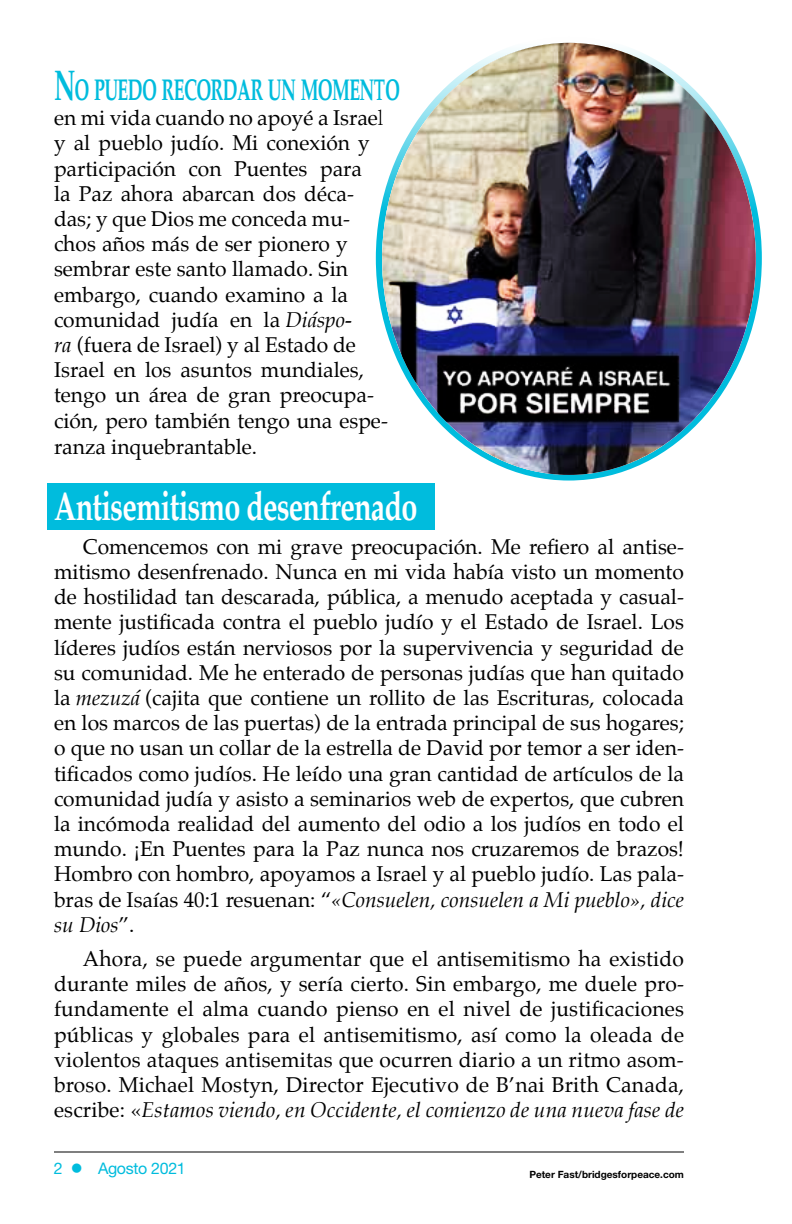
<style>
.page{position:relative;width:792px;height:1224px;background:#fff}
.page>*{position:absolute;margin:0;border:0;box-sizing:border-box;transform-origin:0 0}
.t1{font:700 40px "Palatino CE";letter-spacing:-.025em;color:#fff;scale:.72 1}
.t2{font:700 29.8px "Palatino CE";letter-spacing:-.035em;color:#00bcdd;scale:.6 1}
.t3{font:21px/25.2px "Palatino CE";color:#000;text-align:justify}
.t4{font:16px "Helvetica Neue LT Std";letter-spacing:-.02em;color:#00bcdd}
.t5{font:700 10px "Helvetica Neue LT Std";color:#000}
.s1{font-size:42.4px}
.s2{font-style:italic}
</style>
<div class="page">
<hr style="left:54px;top:1152px;width:630px;height:1px;background:#000">
<div style="left:47px;top:483px;width:387px;height:46px;background:#00bcdd"></div>
<img style="left:382px;top:43px;width:374px;height:432px">
<img style="left:382px;top:43px;width:374px;height:432px;border-radius:50%">
<h2 class="t2" style="left:54px;top:71px;width:578px"><span class="s1">N</span>O PUEDO RECORDAR UN MOMENTO</h2>
<p class="t3" style="left:54px;top:107px;width:336px;text-align:left">en mi vida cuando no apoyé a Israel y al pueblo judío. Mi conexión y participación con Puentes para<br>la Paz ahora abarcan dos déca&shy;das; y que Dios me conceda mu&shy;chos años más de ser pionero y sembrar este santo llamado. Sin embargo, cuando examino a la comunidad judía en la <span class="s2">Diáspo-<br>ra</span> (fuera de Israel) y al Estado de<br>Israel en los asuntos mundiales, tengo un área de gran preocupa&shy;ción, pero también tengo una espe&shy;ranza inquebrantable.</p>
<h1 class="t1" style="left:54px;top:481px;width:506px">Antisemitismo desenfrenado</h1>
<p class="t3" style="left:54px;top:536px;width:632px;text-indent:29px">Comencemos con mi grave preocupación. Me refiero al antise&shy;mitismo desenfrenado. Nunca en mi vida había visto un momento de hostilidad tan descarada, pública, a menudo aceptada y casual&shy;mente justificada contra el pueblo judío y el Estado de Israel. Los líderes judíos están nerviosos por la supervivencia y seguridad de su comunidad. Me he enterado de personas judías que han quitado la <span class="s2">mezuzá</span> (cajita que contiene un rollito de las Escrituras, colocada en los marcos de las puertas) de la entrada principal de sus hogares; o que no usan un collar de la estrella de David por temor a ser iden&shy;tificados como judíos. He leído una gran cantidad de artículos de la comunidad judía y asisto a seminarios web de expertos, que cubren la incómoda realidad del aumento del odio a los judíos en todo el mundo. ¡En Puentes para la Paz nunca nos cruzaremos de brazos!<br>Hombro con hombro, apoyamos a Israel y al pueblo judío. Las pala&shy;bras de Isaías 40:1 resuenan: “<span class="s2">«Consuelen, consuelen a Mi pueblo», dice su Dios</span>”.</p>
<p class="t3" style="left:54px;top:948px;width:632px;text-indent:29px">Ahora, se puede argumentar que el antisemitismo ha existido durante miles de años, y sería cierto. Sin embargo, me duele pro&shy;fundamente el alma cuando pienso en el nivel de justificaciones públicas y globales para el antisemitismo, así como la oleada de violentos ataques antisemitas que ocurren diario a un ritmo asom&shy;broso. Michael Mostyn, Director Ejecutivo de B’nai Brith Canada, escribe: «<span class="s2">Estamos viendo, en Occidente, el comienzo de una nueva fase de</span></p>
<p class="t4" style="left:54px;top:1159px;width:133px">2 ● Agosto 2021</p>
<p class="t5" style="left:529px;top:1168px;width:156px">Peter Fast/bridgesforpeace.com</p>
</div>
